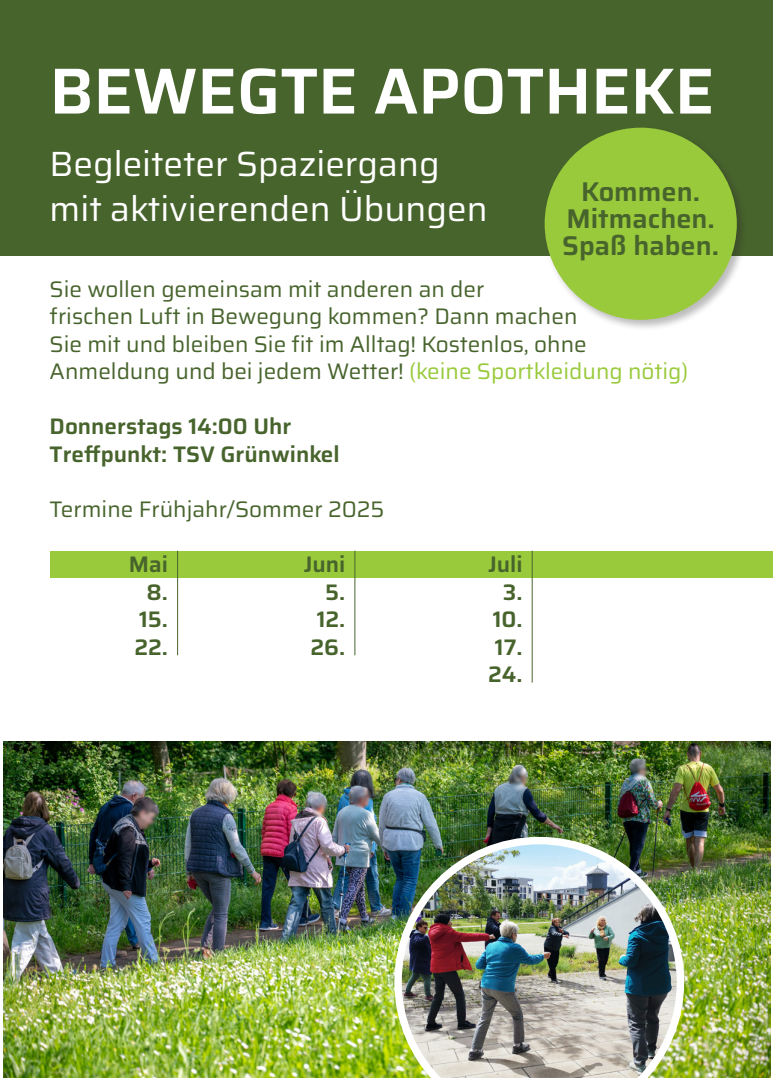
<style>
.page{position:relative;width:773px;height:1078px;background:#fff}
.page>*{position:absolute;margin:0;border:0;box-sizing:border-box;transform-origin:0 0}
.t1{font:600 65px "Saira";color:#fff}
.t2{font:35px/45px "Saira";color:#fff}
.t3{font:600 27px/27px "Saira";color:#48642d;text-align:center}
.t4{font:22.5px/27.5px "Saira";color:#48642d}
.t5{font:600 22.5px/27.5px "Saira";color:#48642d;text-align:right}
.s1{color:#99ca3b}
</style>
<div class="page">
<div style="left:51px;top:550px;width:721px;height:27px;background:#99ca3b"></div>
<div style="left:0;top:0;width:772px;height:255px;background:#48642d"></div>
<div style="left:542px;top:126px;width:206px;height:205px;background:#231f20;opacity:.3"></div>
<div style="left:544px;top:128px;width:192px;height:192px;background:#99ca3b;border-radius:50%"></div>
<hr style="left:177px;top:550px;width:1px;height:105px;background:#48642d">
<hr style="left:354px;top:550px;width:1px;height:105px;background:#48642d">
<hr style="left:531px;top:550px;width:1px;height:132px;background:#48642d">
<img style="left:4px;top:741px;width:766px;height:336px">
<img style="left:394px;top:836px;width:290px;height:241px">
<h1 class="t1" style="left:50px;top:38px;width:666px">BEWEGTE APOTHEKE</h1>
<h2 class="t2" style="left:50px;top:140px;width:439px">Begleiteter Spaziergang mit aktivierenden Übungen</h2>
<p class="t3" style="left:562px;top:177px;width:158px">Kommen.<br>Mitmachen.<br>Spaß haben.</p>
<p class="t4" style="left:50px;top:274px;width:640px">Sie wollen gemeinsam mit anderen an der<br>frischen Luft in Bewegung kommen? Dann machen<br>Sie mit und bleiben Sie fit im Alltag! Kostenlos, ohne Anmeldung und bei jedem Wetter! <span class="s1">(keine Sportkleidung nötig)</span></p>
<p class="t5" style="left:50px;top:412px;width:291px;text-align:left">Donnerstags 14:00 Uhr<br>Treffpunkt: TSV Grünwinkel</p>
<p class="t4" style="left:50px;top:494px;width:336px">Termine Frühjahr/Sommer 2025</p>
<p class="t5" style="left:129px;top:549px;width:41px">Mai<br>8.<br>15.<br>22.</p>
<p class="t5" style="left:303px;top:549px;width:43px">Juni<br>5.<br>12.<br>26.</p>
<p class="t5" style="left:488px;top:549px;width:36px">Juli<br>3.<br>10.<br>17.<br>24.</p>
</div>
